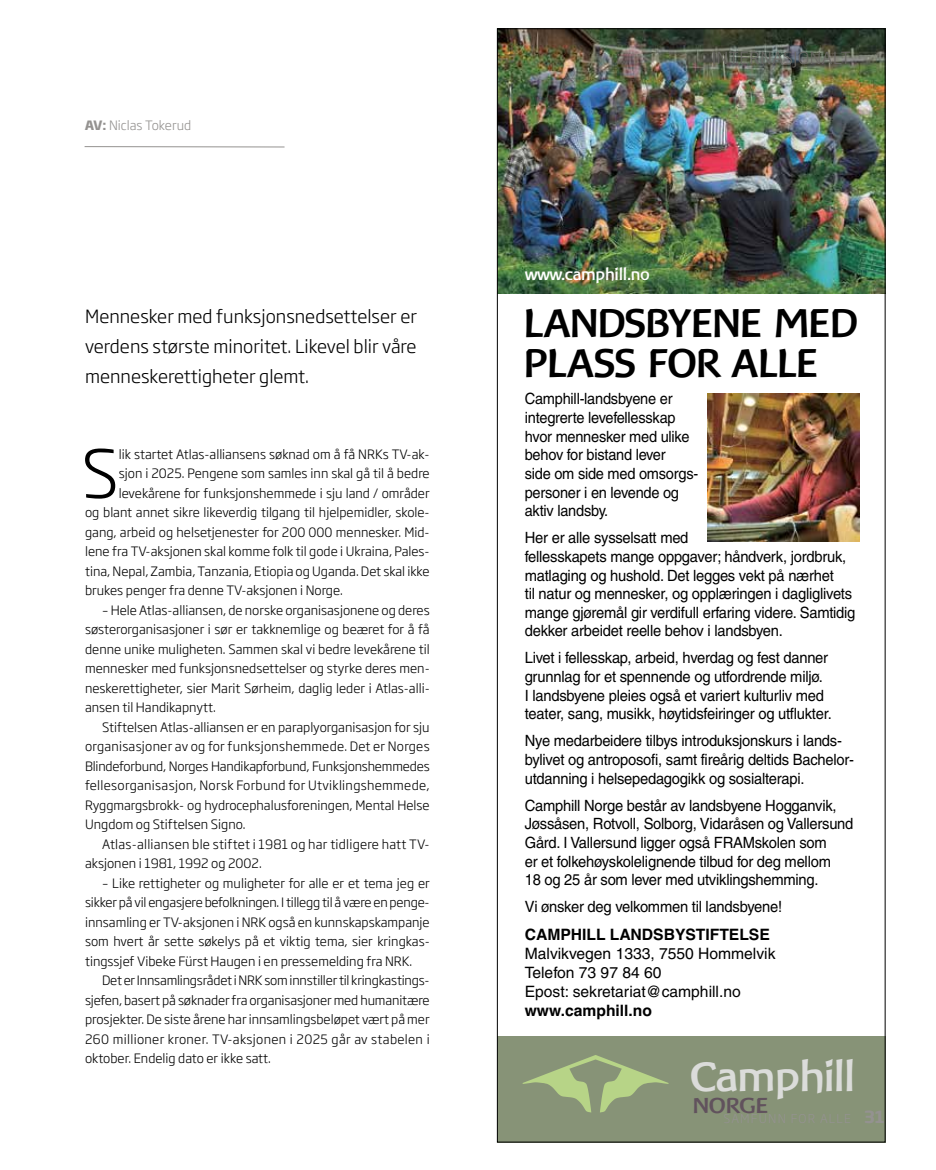
<style>
.page{position:relative;width:936px;height:1170px;background:#fff}
.page>*{position:absolute;margin:0;border:0;box-sizing:border-box;transform-origin:0 0}
.t1{font:300 65.25px "Soho Gothic Std";color:#000}
.t2{font:700 41.55px "Baar Philos";letter-spacing:-.035em;color:#dbdcda}
.t3{font:700 40.65px/40px "Baar Philos";letter-spacing:-.055em;color:#000}
.t4{font:700 21.9px "Baar Philos";color:#61525d;scale:1.05 1}
.t5{font:300 18px/30px "Soho Gothic Std";color:#000;text-align:justify}
.t6{font:700 16.5px "Baar Philos";letter-spacing:-.015em;color:#fff;scale:.95 1}
.t7{font:300 16.5px "Soho Gothic Std";letter-spacing:.04em;color:#6a6864}
.t8{font:15.6px/18.8px "Helvetica";color:#000}
.t9{font:700 15.6px "Helvetica";color:#000}
.t10{font:15.45px/18.6px "Helvetica";letter-spacing:-.015em;color:#000;scale:.95 1}
.t11{font:15.45px/18.6px "Helvetica";letter-spacing:-.015em;color:#000;scale:.94 1}
.t12{font:300 12.75px/19.5px "Soho Gothic Std";color:#000;text-align:justify}
.t13{font:300 12.75px/19.5px "Soho Gothic Std";letter-spacing:.02em;color:#000}
.t14{font:300 12.75px "Soho Gothic Std";color:#949290}
.s1{font-weight:700}
</style>
<div class="page">
<div style="left:497px;top:1035px;width:388px;height:107px;background:#879377"></div>
<img style="left:499px;top:30px;width:384px;height:263px">
<svg style="left:522px;top:1055px;width:146px;height:57px"></svg>
<img style="left:707px;top:393px;width:152px;height:148px">
<hr style="left:85px;top:146px;width:199px;height:1px;background:#949290">
<p class="t14" style="left:85px;top:117px;width:108px"><span class="s1">AV:</span> Niclas Tokerud</p>
<h3 class="t5" style="left:85px;top:301px;width:333px">Mennesker med funksjonsnedsettelser er verdens største minoritet. Likevel blir våre menneskerettigheter glemt.</h3>
<h1 class="t1" style="left:81px;top:432px;width:39px">S</h1>
<p class="t12" style="left:119px;top:444px;width:312px">lik startet Atlas-alliansens søknad om å få NRKs TV-ak-</p>
<p class="t12" style="left:119px;top:464px;width:312px">sjon i 2025. Pengene som samles inn skal gå til å bedre</p>
<p class="t12" style="left:119px;top:483px;width:312px">levekårene for funksjonshemmede i sju land / områder</p>
<p class="t12" style="left:85px;top:503px;width:346px">og blant annet sikre likeverdig tilgang til hjelpemidler, skole-</p>
<p class="t12" style="left:85px;top:522px;width:346px">gang, arbeid og helsetjenester for 200 000 mennesker. Mid-</p>
<p class="t12" style="left:85px;top:542px;width:346px">lene fra TV-aksjonen skal komme folk til gode i Ukraina, Pales-</p>
<p class="t12" style="left:85px;top:561px;width:346px">tina, Nepal, Zambia, Tanzania, Etiopia og Uganda. Det skal ikke</p>
<p class="t12" style="left:85px;top:581px;width:259px">brukes penger fra denne TV-aksjonen i Norge.</p>
<p class="t12" style="left:85px;top:600px;width:346px;text-indent:17px">– Hele Atlas-alliansen, de norske organisasjonene og deres søsterorganisasjoner i sør er takknemlige og beæret for å få denne unike muligheten. Sammen skal vi bedre levekårene til mennesker med funksjonsnedsettelser og styrke deres men&shy;neskerettigheter, sier Marit Sørheim, daglig leder i Atlas-alli&shy;ansen til Handikapnytt.</p>
<p class="t12" style="left:85px;top:717px;width:346px;text-indent:17px">Stiftelsen Atlas-alliansen er en paraplyorganisasjon for sju organisasjoner av og for funksjonshemmede. Det er Norges Blindeforbund, Norges Handikapforbund, Funksjonshemmedes fellesorganisasjon, Norsk Forbund for Utviklingshemmede, Ryggmargsbrokk- og hydrocephalusforeningen, Mental Helse Ungdom og Stiftelsen Signo.</p>
<p class="t13" style="left:85px;top:834px;width:346px;text-indent:17px">Atlas-alliansen ble stiftet i 1981 og har tidligere hatt TV&shy;aksjonen i 1981, 1992 og 2002.</p>
<p class="t12" style="left:85px;top:873px;width:346px;text-indent:17px">– Like rettigheter og muligheter for alle er et tema jeg er sikker på vil engasjere befolkningen. I tillegg til å være en penge&shy;innsamling er TV-aksjonen i NRK også en kunnskapskampanje som hvert år sette søkelys på et viktig tema, sier kringkas&shy;tingssjef Vibeke Fürst Haugen i en pressemelding fra NRK.</p>
<p class="t12" style="left:85px;top:971px;width:346px;text-indent:17px">Det er Innsamlingsrådet i NRK som innstiller til kringkastings&shy;sjefen, basert på søknader fra organisasjoner med humanitære prosjekter. De siste årene har innsamlingsbeløpet vært på mer 260 millioner kroner. TV-aksjonen i 2025 går av stabelen i oktober. Endelig dato er ikke satt.</p>
<p class="t7" style="left:712px;top:47px;width:140px">INTERNASJONALT</p>
<p class="t6" style="left:524px;top:265px;width:133px">www.camphill.no</p>
<h3 class="t3" style="left:522px;top:302px;width:338px">LANDSBYENE MED<br>PLASS FOR ALLE</h3>
<p class="t11" style="left:524px;top:389px;width:186px">Camphill-landsbyene er integrerte levefellesskap hvor mennesker med ulike behov for bistand lever<br>side om side med omsorgs&shy;personer i en levende og aktiv landsby.</p>
<p class="t10" style="left:524px;top:528px;width:349px">Her er alle sysselsatt med<br>fellesskapets mange oppgaver; håndverk, jordbruk, matlaging og hushold. Det legges vekt på nærhet<br>til natur og mennesker, og opplæringen i dagliglivets mange gjøremål gir verdifull erfaring videre. Samtidig dekker arbeidet reelle behov i landsbyen.</p>
<p class="t10" style="left:524px;top:648px;width:325px">Livet i fellesskap, arbeid, hverdag og fest danner grunnlag for et spennende og utfordrende miljø.<br>I landsbyene pleies også et variert kulturliv med teater, sang, musikk, høytidsfeiringer og utflukter.</p>
<p class="t10" style="left:524px;top:731px;width:348px">Nye medarbeidere tilbys introduksjonskurs i lands&shy;bylivet og antroposofi, samt fireårig deltids Bachelor&shy;utdanning i helsepedagogikk og sosialterapi.</p>
<p class="t10" style="left:524px;top:796px;width:347px">Camphill Norge består av landsbyene Hogganvik, Jøssåsen, Rotvoll, Solborg, Vidaråsen og Vallersund Gård. I Vallersund ligger også FRAMskolen som<br>er et folkehøyskolelignende tilbud for deg mellom<br>18 og 25 år som lever med utviklingshemming.</p>
<p class="t10" style="left:524px;top:897px;width:272px">Vi ønsker deg velkommen til landsbyene!</p>
<p class="t9" style="left:524px;top:922px;width:246px">CAMPHILL LANDSBYSTIFTELSE</p>
<p class="t8" style="left:524px;top:944px;width:252px">Malvikvegen 1333, 7550 Hommelvik<br>Telefon 73 97 84 60<br>Epost: sekretariat@camphill.no</p>
<p class="t9" style="left:524px;top:997px;width:129px">www.camphill.no</p>
<h2 class="t2" style="left:689px;top:1052px;width:167px">Camphill</h2>
<h3 class="t4" style="left:692px;top:1092px;width:75px">NORGE</h3>
</div>
